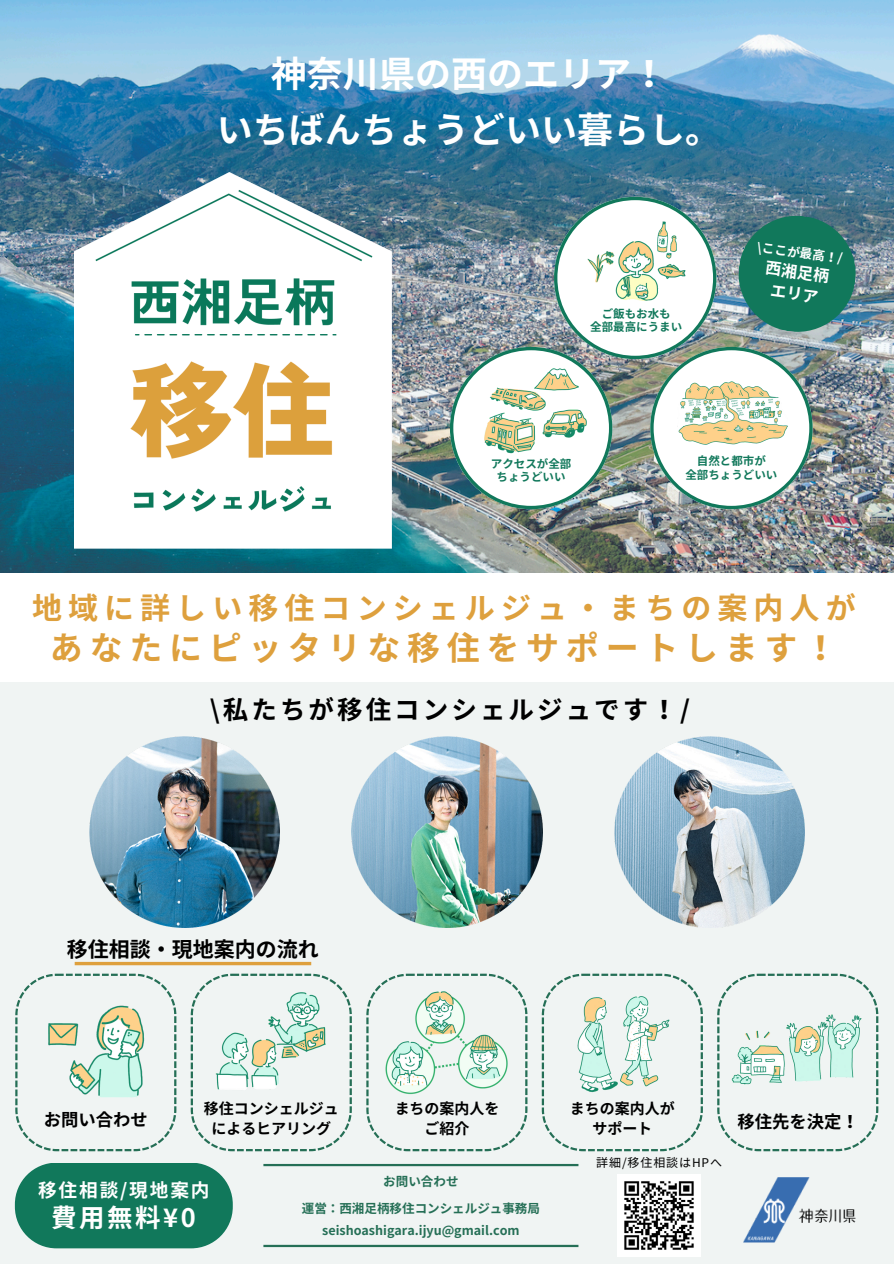
<style>
.page{position:relative;width:894px;height:1264px;background:#fff}
.page>*{position:absolute;margin:0;border:0;box-sizing:border-box;transform-origin:0 0}
.t1{font:700 36px/55.2px "Noto Sans JP";color:#fff;text-align:center}
.t2{font:700 33px "Noto Sans JP";letter-spacing:.2em;color:#dea03d}
.t3{font:700 30px "Noto Sans JP";letter-spacing:.2em;color:#dea03d}
.t4{font:700 25.5px "Noto Sans JP";letter-spacing:.12em;color:#000}
.t5{font:700 25.5px "Noto Sans JP";color:#fff}
.t6{font:700 21px "Noto Sans JP";color:#000}
.t7{font:700 18.6px "Noto Sans JP";letter-spacing:.1em;color:#fff}
.t8{font:700 17.4px "Noto Sans JP";color:#000}
.t9{font:700 16.05px "Noto Sans JP";color:#fff}
.t10{font:700 15px/20.2px "Noto Sans JP";color:#000;text-align:center}
.t11{font:700 12.75px "Noto Sans JP";color:#fff}
.t12{font:700 12.6px "Noto Sans JP";color:#256f56}
.t13{font:12px "Noto Sans JP";letter-spacing:.07em;color:#000}
.t14{font:700 11.55px "Noto Sans JP";color:#11785b}
</style>
<div class="page">
<div style="left:0;top:0;width:893px;height:1263px;background:#f0f4f3"></div>
<img style="left:0;top:0;width:893px;height:573px">
<img style="left:75px;top:172px;width:316px;height:376px">
<svg style="left:366px;top:973px;width:161px;height:178px"></svg>
<svg style="left:541px;top:973px;width:161px;height:178px"></svg>
<svg style="left:191px;top:973px;width:160px;height:178px"></svg>
<svg style="left:15px;top:973px;width:161px;height:178px"></svg>
<svg style="left:717px;top:973px;width:160px;height:178px"></svg>
<img style="left:43px;top:995px;width:105px;height:110px">
<img style="left:212px;top:988px;width:117px;height:105px">
<img style="left:383px;top:987px;width:127px;height:109px">
<img style="left:573px;top:992px;width:98px;height:104px">
<img style="left:729px;top:1011px;width:139px;height:77px">
<img style="left:743px;top:1177px;width:113px;height:64px">
<hr style="left:263px;top:1163px;width:315px;height:3px;background:#256f56">
<hr style="left:263px;top:1244px;width:315px;height:2px;background:#256f56">
<div style="left:15px;top:1162px;width:218px;height:86px;background:#11785b;border-radius:42px"></div>
<img style="left:89px;top:737px;width:190px;height:190px">
<img style="left:351px;top:737px;width:191px;height:190px">
<svg style="left:75px;top:961px;width:236px;height:4px"></svg>
<div style="left:0;top:573px;width:893px;height:109px;background:#fff"></div>
<img style="left:614px;top:737px;width:190px;height:190px">
<img style="left:617px;top:1174px;width:82px;height:82px">
<img style="left:450px;top:197px;width:409px;height:312px">
<p class="t1" style="left:217px;top:45px;width:506px">神奈川県の西のエリア！<br>いちばんちょうどいい暮らし。</p>
<p class="t14" style="left:601px;top:304px;width:70px">ご飯もお水も</p>
<p class="t14" style="left:590px;top:318px;width:93px">全部最高にうまい</p>
<p class="t11" style="left:758px;top:237px;width:88px;rotate:8deg">\ここが最高！/</p>
<p class="t9" style="left:767px;top:255px;width:66px;rotate:8deg">西湘足柄</p>
<p class="t14" style="left:490px;top:454px;width:82px">アクセスが全部</p>
<p class="t14" style="left:496px;top:468px;width:70px">ちょうどいい</p>
<p class="t14" style="left:696px;top:452px;width:70px">自然と都市が</p>
<p class="t14" style="left:685px;top:465px;width:93px">全部ちょうどいい</p>
<p class="t3" style="left:32px;top:584px;width:825px">地域に詳しい移住コンシェルジュ・まちの案内人が</p>
<p class="t2" style="left:50px;top:621px;width:788px">あなたにピッタリな移住をサポートします！</p>
<p class="t4" style="left:210px;top:689px;width:481px">\私たちが移住コンシェルジュです！/</p>
<h6 class="t6" style="left:67px;top:932px;width:253px">移住相談・現地案内の流れ</h6>
<h5 class="t8" style="left:44px;top:1105px;width:106px">お問い合わせ</h5>
<h5 class="t10" style="left:204px;top:1097px;width:136px">移住コンシェルジュによるヒアリング</h5>
<p class="t10" style="left:394px;top:1097px;width:106px">まちの案内人をご紹介</p>
<p class="t10" style="left:569px;top:1097px;width:106px">まちの案内人がサポート</p>
<p class="t7" style="left:38px;top:1175px;width:173px">移住相談/現地案内</p>
<p class="t5" style="left:51px;top:1197px;width:146px">費用無料¥0</p>
<h4 class="t12" style="left:383px;top:1171px;width:77px">お問い合わせ</h4>
<p class="t12" style="left:302px;top:1198px;width:240px">運営：西湘足柄移住コンシェルジュ事務局</p>
<h5 class="t12" style="left:322px;top:1220px;width:199px">seishoashigara.ijyu@gmail.com</h5>
<p class="t13" style="left:596px;top:1153px;width:127px">詳細/移住相談はHPへ</p>
<p class="t8" style="left:737px;top:1107px;width:123px">移住先を決定！</p>
</div>
